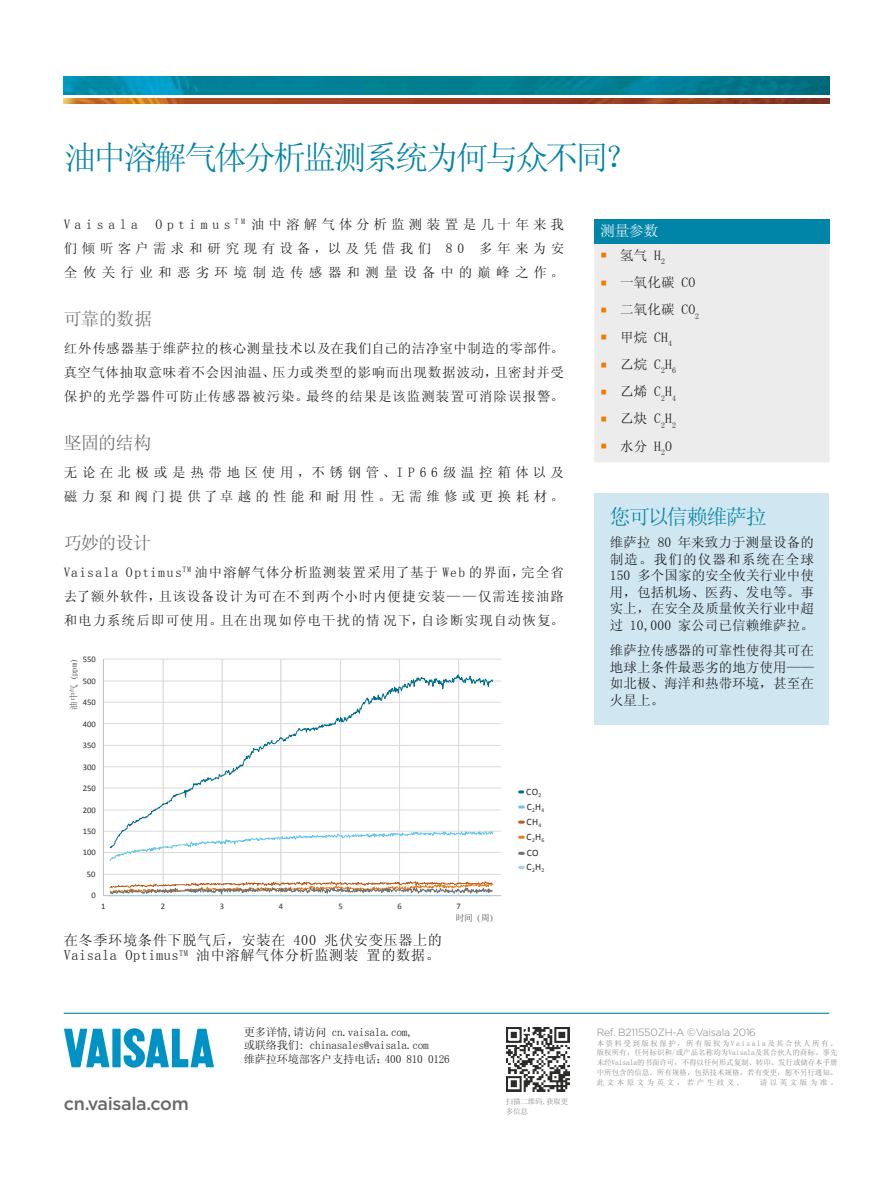
<style>
.page{position:relative;width:893px;height:1191px;background:#fff}
.page>*{position:absolute;margin:0;border:0;box-sizing:border-box;transform-origin:0 0}
.t1{font:33px "Sim Sun";letter-spacing:-.09em;color:#0084a7}
.t2{font:21px "Sim Sun";letter-spacing:-.065em;color:#0084a7}
.t3{font:18px "Sim Sun";letter-spacing:-.035em;color:#686867}
.t4{font:500 18px "Gotham";letter-spacing:-.02em;color:#686867}
.t5{font:15px "Sim Sun";color:#fff}
.t6{font:14.25px/15.8px "Sim Sun";letter-spacing:.04em;color:#151616}
.t7{font:13.5px/16.5px "Sim Sun";letter-spacing:.075em;color:#151616;text-align:justify}
.t8{font:13.5px/24px "Sim Sun";letter-spacing:.325em;color:#151616}
.t9{font:13.5px "Sim Sun";letter-spacing:.335em;color:#151616}
.t10{font:11.25px/13.5px "Sim Sun";letter-spacing:-.02em;color:#151616}
.t11{font:300 10.5px "Gotham";letter-spacing:-.02em;color:#818181}
.t12{font:9.75px/15.1px "Calibri";color:#2b2b2a}
.t13{font:8.55px "Calibri";letter-spacing:-.005em;color:#2b2b2a}
.t14{font:300 8.55px "Adobe Song Std";color:#2b2b2a}
.t15{font:7.5px/9.8px "Sim Sun";letter-spacing:.005em;color:#818181;text-align:justify}
.t16{font:7.5px/9.8px "Sim Sun";letter-spacing:-.02em;color:#818181}
.t17{font:7.5px "Sim Sun";letter-spacing:.335em;color:#818181}
.s1{font-family:"Sim Sun Ext B";font-weight:400}
.s2{font-family:"Arial";font-size:21px;color:#ec7d00}
</style>
<div class="page">
<img style="left:64px;top:77px;width:765px;height:18px">
<img style="left:64px;top:98px;width:765px;height:6px">
<hr style="left:64px;top:1012px;width:765px;height:1px;background:#0084a7">
<div style="left:594px;top:493px;width:235px;height:231px;background:#d0e6f0"></div>
<div style="left:594px;top:219px;width:235px;height:25px;background:#0084a7"></div>
<div style="left:594px;top:244px;width:235px;height:218px;background:#ececec"></div>
<hr style="left:103px;top:874px;width:398px;height:1px;background:#dadada">
<hr style="left:103px;top:852px;width:398px;height:1px;background:#dadada">
<hr style="left:103px;top:831px;width:398px;height:1px;background:#dadada">
<hr style="left:103px;top:809px;width:398px;height:1px;background:#dadada">
<hr style="left:103px;top:787px;width:398px;height:1px;background:#dadada">
<hr style="left:103px;top:766px;width:398px;height:1px;background:#dadada">
<hr style="left:103px;top:745px;width:398px;height:1px;background:#dadada">
<hr style="left:103px;top:723px;width:398px;height:1px;background:#dadada">
<hr style="left:103px;top:702px;width:398px;height:1px;background:#dadada">
<hr style="left:103px;top:680px;width:398px;height:1px;background:#dadada">
<hr style="left:103px;top:659px;width:398px;height:1px;background:#dadada">
<hr style="left:458px;top:659px;width:1px;height:236px;background:#dadada">
<hr style="left:399px;top:659px;width:1px;height:236px;background:#dadada">
<hr style="left:340px;top:659px;width:1px;height:236px;background:#dadada">
<hr style="left:281px;top:659px;width:1px;height:236px;background:#dadada">
<hr style="left:222px;top:659px;width:1px;height:236px;background:#dadada">
<hr style="left:163px;top:659px;width:1px;height:236px;background:#dadada">
<hr style="left:103px;top:659px;width:1px;height:236px;background:#c1c1c1">
<hr style="left:103px;top:895px;width:398px;height:1px;background:#c1c1c1">
<svg style="left:109px;top:848px;width:173px;height:13px"></svg>
<svg style="left:109px;top:878px;width:384px;height:19px"></svg>
<svg style="left:109px;top:670px;width:384px;height:178px"></svg>
<svg style="left:520px;top:851px;width:3px;height:4px"></svg>
<img style="left:506px;top:1028px;width:64px;height:63px">
<svg style="left:64px;top:1028px;width:46px;height:39px"></svg>
<div style="left:112px;top:1028px;width:9px;height:39px;background:#0092c4"></div>
<svg style="left:124px;top:1028px;width:90px;height:39px"></svg>
<h1 class="t1" style="left:64px;top:141px;width:575px">油中溶解气体分析监测系统为何与众不同？</h1>
<p class="t7" style="left:64px;top:212px;width:502px;line-height:24px;text-indent:92px">Optimus <sup>TM</sup> 油中溶解气体分析监测装置是几十年来我们倾听客户需求和研究现有设备，以及凭借我们 80 多年来为安全攸关行业和恶劣环境制造传感器和测量设备中的巅峰之作。</p>
<h3 class="t3" style="left:64px;top:309px;width:90px">可靠的数据</h3>
<p class="t7" style="left:64px;top:336px;width:502px;line-height:24px">红外传感器基于维萨拉的核心测量技术以及在我们自己的洁净室中制造的零部件。真空气体抽取意味着不会因油温、压力或类型的影响而出现数据波动，且密封并受保护的光学器件可防止传感器被污染。最终的结果是该监测装置可消除误报警。</p>
<h3 class="t3" style="left:64px;top:433px;width:89px">坚固的结构</h3>
<p class="t8" style="left:64px;top:460px;width:502px">无论在北极或是热带地区使用，不锈钢管、IP66级温控箱体以及磁力泵和阀门提供了卓越的性能和耐用性。无需维修或更换耗材。</p>
<h3 class="t3" style="left:64px;top:533px;width:89px">巧妙的设计</h3>
<p class="t7" style="left:64px;top:560px;width:502px;line-height:24px">Vaisala Optimus<sup>TM</sup> 油中溶解气体分析监测装置采用了基于 Web 的界面，完全省去了额外软件，且该设备设计为可在不到两个小时内便捷安装——仅需连接油路和电力系统后即可使用。且在出现如停电干扰的情况下，自诊断实现自动恢复。</p>
<p class="t9" style="left:64px;top:217px;width:76px">Vaisala</p>
<p class="t13" style="left:83px;top:654px;width:14px">550</p>
<p class="t14" style="left:69px;top:709px;width:56px;rotate:-90deg">油中气（<span class="s1">ppm</span>）</p>
<p class="t13" style="left:83px;top:675px;width:14px">500</p>
<p class="t13" style="left:83px;top:697px;width:14px">450</p>
<p class="t13" style="left:83px;top:718px;width:14px">400</p>
<p class="t13" style="left:83px;top:739px;width:14px">350</p>
<p class="t13" style="left:83px;top:761px;width:14px">300</p>
<p class="t13" style="left:83px;top:782px;width:14px">250</p>
<p class="t13" style="left:83px;top:804px;width:14px">200</p>
<p class="t13" style="left:83px;top:825px;width:14px">150</p>
<p class="t13" style="left:83px;top:847px;width:14px">100</p>
<p class="t13" style="left:87px;top:868px;width:10px">50</p>
<p class="t13" style="left:91px;top:890px;width:6px">0</p>
<p class="t13" style="left:101px;top:901px;width:6px">1</p>
<p class="t13" style="left:161px;top:901px;width:6px">2</p>
<p class="t13" style="left:220px;top:901px;width:6px">3</p>
<p class="t13" style="left:279px;top:901px;width:6px">4</p>
<p class="t13" style="left:338px;top:901px;width:6px">5</p>
<p class="t13" style="left:397px;top:901px;width:6px">6</p>
<p class="t13" style="left:456px;top:901px;width:6px">7</p>
<p class="t14" style="left:456px;top:913px;width:44px">时间（周）</p>
<p class="t6" style="left:64px;top:931px;width:380px">在冬季环境条件下脱气后，安装在 400 兆伏安变压器上的<br>Vaisala Optimus<sup>TM</sup> 油中溶解气体分析监测装 置的数据。</p>
<p class="t12" style="left:526px;top:784px;width:17px">CO<sub>2</sub></p>
<p class="t12" style="left:527px;top:799px;width:19px">C<sub>2</sub>H<sub>4</sub></p>
<p class="t12" style="left:527px;top:814px;width:19px">CH<sub>4<br></sub>C<sub>2</sub>H<sub>6</sub></p>
<p class="t12" style="left:527px;top:845px;width:13px">CO</p>
<p class="t12" style="left:527px;top:859px;width:19px">C<sub>2</sub>H<sub>2</sub></p>
<h3 class="t4" style="left:64px;top:1092px;width:126px">cn.vaisala.com</h3>
<p class="t10" style="left:244px;top:1025px;width:208px">更多详情,请访问 cn.vaisala.com,<br>或联络我们: chinasales@vaisala.com<br>维萨拉环境部客户支持电话：400 810 0126</p>
<p class="t16" style="left:506px;top:1096px;width:64px">扫描二维码,获取更多信息</p>
<p class="t5" style="left:600px;top:223px;width:60px">测量参数</p>
<p class="t7" style="left:600px;top:247px;width:66px"><span class="s2">▪</span> 氢气 H<sub>2</sub></p>
<p class="t7" style="left:600px;top:274px;width:96px"><span class="s2">▪</span> 一氧化碳 CO</p>
<p class="t7" style="left:600px;top:301px;width:100px"><span class="s2">▪</span> 二氧化碳 CO<sub>2</sub></p>
<p class="t7" style="left:600px;top:328px;width:73px"><span class="s2">▪</span> 甲烷 CH<sub>4</sub></p>
<p class="t7" style="left:600px;top:356px;width:77px"><span class="s2">▪</span> 乙烷 C<sub>2</sub>H<sub>6</sub></p>
<p class="t7" style="left:600px;top:383px;width:77px"><span class="s2">▪</span> 乙烯 C<sub>2</sub>H<sub>4</sub></p>
<p class="t7" style="left:600px;top:410px;width:77px"><span class="s2">▪</span> 乙炔 C<sub>2</sub>H<sub>2</sub></p>
<p class="t7" style="left:600px;top:438px;width:73px"><span class="s2">▪</span> 水分 H<sub>2</sub>O</p>
<h2 class="t2" style="left:610px;top:506px;width:159px">您可以信赖维萨拉</h2>
<p class="t7" style="left:610px;top:534px;width:206px">维萨拉 80 年来致力于测量设备的制造。我们的仪器和系统在全球150 多个国家的安全攸关行业中使用，包括机场、医药、发电等。事实上，在安全及质量攸关行业中超过 10,000 家公司已信赖维萨拉。</p>
<p class="t7" style="left:610px;top:642px;width:206px">维萨拉传感器的可靠性使得其可在地球上条件最恶劣的地方使用——如北极、海洋和热带环境，甚至在火星上。</p>
<p class="t11" style="left:597px;top:1025px;width:161px">Ref. B211550ZH-A ©Vaisala 2016</p>
<p class="t15" style="left:597px;top:1038px;width:242px">本资料受到版权保护，所有版权为Vaisala及其合伙人所有。版权所有，任何标识和/或产品名称均为Vaisala及其合伙人的商标。事先未经Vaisala的书面许可，不得以任何形式复制、转印、发行或储存本手册中所包含的信息。所有规格，包括技术规格，若有变更，恕不另行通知。此文本原文为英文，若产生歧义,</p>
<p class="t17" style="left:760px;top:1078px;width:79px">请以英文版为准。</p>
</div>
